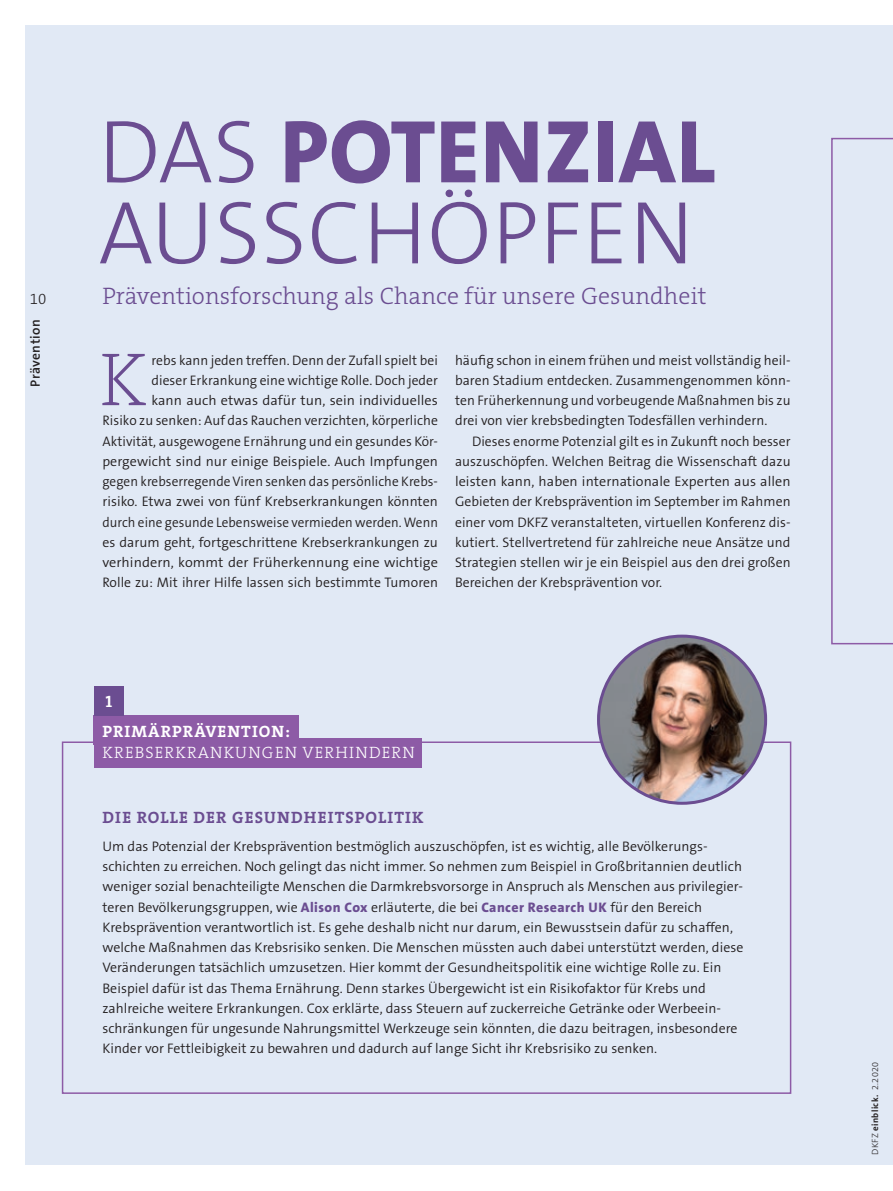
<style>
.page{position:relative;width:893px;height:1191px;background:#fff}
.page>*{position:absolute;margin:0;border:0;box-sizing:border-box;transform-origin:0 0}
.t1{font:800 90px "The Sans B8";letter-spacing:.01em;color:#6b4d91}
.t2{font:300 90px "The Sans B3";letter-spacing:.01em;color:#6b4d91}
.t3{font:75.9px "The Serif HP2 Ex Lig";color:#6b4d91}
.t4{font:24px "The Serif HP3 Lig";letter-spacing:.005em;color:#6b4d91}
.t5{font:16.5px "The Serif HP7 Bld";letter-spacing:.065em;color:#6b4d91}
.t6{font:16.5px "The Serif HP3 Lig";letter-spacing:.065em;color:#fff}
.t7{font:16.5px "The Serif HP7 Bld";letter-spacing:.065em;color:#fff}
.t8{font:15px "The Serif HP3 Lig";color:#231f20}
.t9{font:300 13.8px/20.2px "The Sans B4";letter-spacing:.005em;color:#231f20;text-align:justify}
.t10{font:600 13.5px "The Sans B6";letter-spacing:.04em;color:#231f20}
.t11{font:300 9px "The Sans B3";letter-spacing:.04em;color:#231f20}
.s1{font-family:"The Sans B3";font-weight:300}
.s2{font-family:"The Sans B8";font-weight:800;color:#6b4d91}
.s3{font-family:"The Sans B7";font-weight:700}
</style>
<div class="page">
<div style="left:26px;top:26px;width:867px;height:1139px;background:#e1e9f5"></div>
<svg style="left:831px;top:138px;width:62px;height:506px"></svg>
<img style="left:598px;top:636px;width:168px;height:167px;border-radius:84px">
<div style="left:94px;top:715px;width:205px;height:30px;background:#8d5ba6"></div>
<div style="left:94px;top:737px;width:327px;height:30px;background:#8d5ba6"></div>
<div style="left:94px;top:685px;width:30px;height:30px;background:#6b4d91"></div>
<p class="t8" style="left:30px;top:289px;width:18px">10</p>
<p class="t10" style="left:28px;top:387px;width:70px;rotate:-90deg">Prävention</p>
<h1 class="t1" style="left:98px;top:104px;width:618px"><span class="s1">DAS</span> POTENZIAL</h1>
<h1 class="t2" style="left:98px;top:187px;width:597px">AUSSCHÖPFEN</h1>
<h3 class="t4" style="left:102px;top:280px;width:606px">Präventionsforschung als Chance für unsere Gesundheit</h3>
<h2 class="t3" style="left:100px;top:331px;width:49px">K</h2>
<p class="t9" style="left:102px;top:351px;width:337px;text-align:right">rebs kann jeden treffen. Denn der Zufall spielt bei<br>dieser Erkrankung eine wichtige Rolle. Doch jeder<br>kann auch etwas dafür tun, sein individuelles<br>Risiko zu senken: Auf das Rauchen verzichten, körperliche Aktivität, ausgewogene Ernährung und ein gesundes Kör&shy;pergewicht sind nur einige Beispiele. Auch Impfungen gegen krebserregende Viren senken das persönliche Krebs&shy;risiko. Etwa zwei von fünf Krebserkrankungen könnten durch eine gesunde Lebensweise vermieden werden. Wenn es darum geht, fortgeschrittene Krebserkrankungen zu verhindern, kommt der Früherkennung eine wichtige Rolle zu: Mit ihrer Hilfe lassen sich bestimmte Tumoren</p>
<p class="t9" style="left:455px;top:351px;width:337px">häufig schon in einem frühen und meist vollständig heil&shy;baren Stadium entdecken. Zusammengenommen könn&shy;ten Früherkennung und vorbeugende Maßnahmen bis zu drei von vier krebsbedingten Todesfällen verhindern.</p>
<p class="t9" style="left:455px;top:432px;width:337px;text-indent:17px">Dieses enorme Potenzial gilt es in Zukunft noch besser auszuschöpfen. Welchen Beitrag die Wissenschaft dazu leisten kann, haben internationale Experten aus allen Gebieten der Krebsprävention im September im Rahmen einer vom DKFZ veranstalteten, virtuellen Konferenz dis&shy;kutiert. Stellvertretend für zahlreiche neue Ansätze und Strategien stellen wir je ein Beispiel aus den drei großen Bereichen der Krebsprävention vor.</p>
<p class="t7" style="left:105px;top:690px;width:8px">1</p>
<p class="t7" style="left:102px;top:721px;width:189px">PRIMÄRPRÄVENTION:</p>
<p class="t6" style="left:102px;top:741px;width:314px">KREBSERKRANKUNGEN VERHINDERN</p>
<p class="t5" style="left:102px;top:806px;width:323px">DIE ROLLE DER GESUNDHEITSPOLITIK</p>
<p class="t9" style="left:102px;top:837px;width:643px;text-align:left">Um das Potenzial der Krebsprävention bestmöglich auszuschöpfen, ist es wichtig, alle Bevölkerungs&shy;schichten zu erreichen. Noch gelingt das nicht immer. So nehmen zum Beispiel in Großbritannien deutlich weniger sozial benachteiligte Menschen die Darmkrebsvorsorge in Anspruch als Menschen aus privilegier&shy;teren Bevölkerungsgruppen, wie <span class="s2">Alison Cox</span> erläuterte, die bei <span class="s2">Cancer Research UK</span> für den Bereich Krebsprävention verantwortlich ist. Es gehe deshalb nicht nur darum, ein Bewusstsein dafür zu schaffen, welche Maßnahmen das Krebsrisiko senken. Die Menschen müssten auch dabei unterstützt werden, diese Veränderungen tatsächlich umzusetzen. Hier kommt der Gesundheitspolitik eine wichtige Rolle zu. Ein Beispiel dafür ist das Thema Ernährung. Denn starkes Übergewicht ist ein Risikofaktor für Krebs und zahlreiche weitere Erkrankungen. Cox erklärte, dass Steuern auf zuckerreiche Getränke oder Werbeein&shy;schränkungen für ungesunde Nahrungsmittel Werkzeuge sein könnten, die dazu beitragen, insbesondere Kinder vor Fettleibigkeit zu bewahren und dadurch auf lange Sicht ihr Krebsrisiko zu senken.</p>
<p class="t11" style="left:870px;top:1154px;width:94px;rotate:-90deg">DKFZ <span class="s3">einblick.</span> 2.2020</p>
</div>
